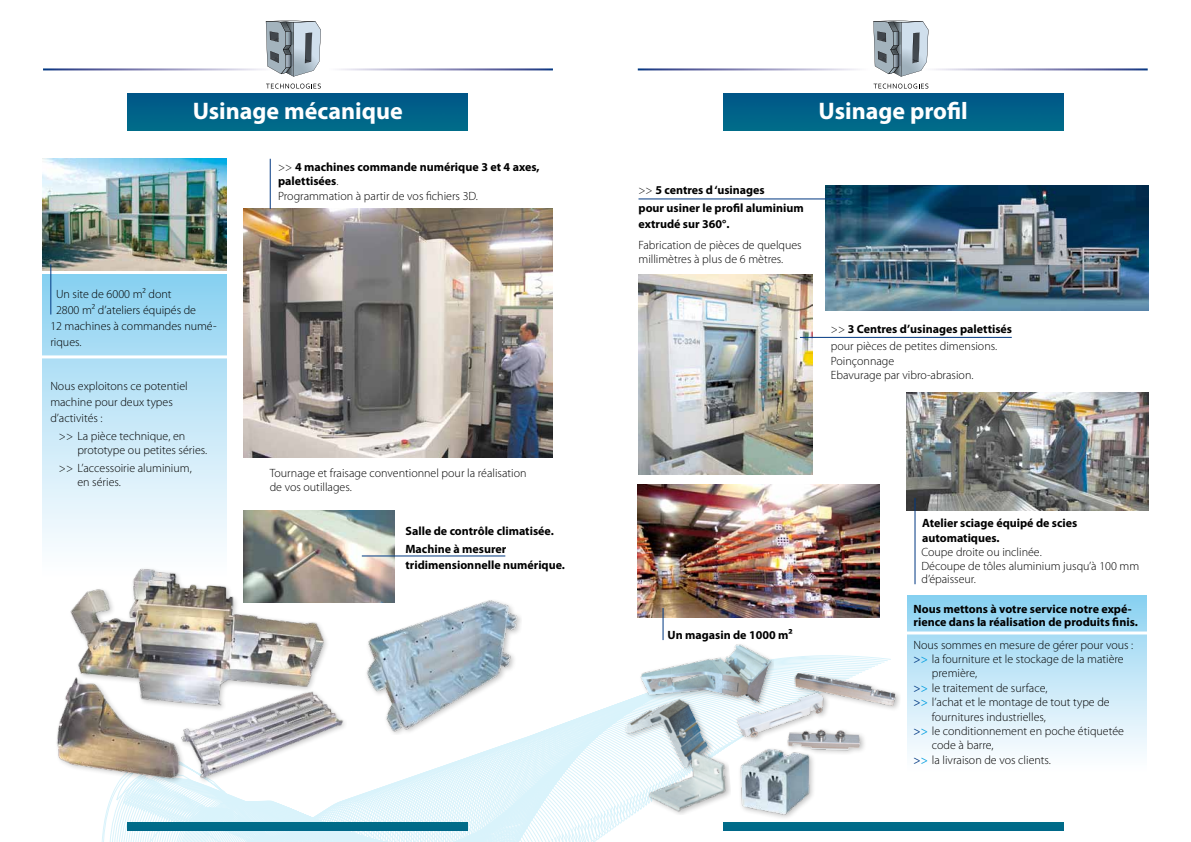
<style>
.page{position:relative;width:1191px;height:842px;background:#fff}
.page>*{position:absolute;margin:0;border:0;box-sizing:border-box;transform-origin:0 0}
.t1{font:700 24px "Myriad Pro";color:#fff}
.t2{font:300 12px/14.4px "Myriad Pro";color:#000}
.t3{font:700 12px/14.2px "Myriad Pro";color:#000}
.s1{font-weight:300}
.s2{font-weight:700}
.s3{font-weight:400;color:#003882}
.s4{font-weight:400;color:#009ee0}
</style>
<div class="page">
<svg style="left:101px;top:785px;width:190px;height:57px"></svg>
<svg style="left:357px;top:701px;width:375px;height:141px"></svg>
<div style="left:908px;top:595px;width:238px;height:177px;background:linear-gradient(to bottom,#8ad1f1,#fff)"></div>
<div style="left:43px;top:275px;width:184px;height:304px;background:linear-gradient(to bottom,#8bd1f1,#fff)"></div>
<svg style="left:266px;top:84px;width:55px;height:5px"></svg>
<svg style="left:266px;top:21px;width:55px;height:56px"></svg>
<svg style="left:873px;top:84px;width:55px;height:5px"></svg>
<svg style="left:873px;top:21px;width:55px;height:56px"></svg>
<img style="left:43px;top:159px;width:184px;height:112px">
<img style="left:128px;top:93px;width:340px;height:37px">
<div style="left:128px;top:822px;width:340px;height:9px;background:#006b89"></div>
<div style="left:723px;top:822px;width:340px;height:9px;background:#006b89"></div>
<img style="left:723px;top:93px;width:340px;height:37px">
<img style="left:244px;top:209px;width:309px;height:248px">
<img style="left:244px;top:510px;width:151px;height:93px">
<img style="left:47px;top:566px;width:299px;height:218px">
<img style="left:906px;top:393px;width:242px;height:117px">
<img style="left:638px;top:274px;width:175px;height:200px">
<img style="left:825px;top:185px;width:324px;height:125px">
<img style="left:637px;top:485px;width:242px;height:132px">
<hr style="left:27px;top:355px;width:206px;height:3px;background:#fff">
<hr style="left:901px;top:631px;width:248px;height:3px;background:#fff">
<img style="left:360px;top:599px;width:162px;height:135px">
<img style="left:639px;top:639px;width:119px;height:66px">
<hr style="left:270px;top:159px;width:1px;height:50px;background:#003882">
<hr style="left:662px;top:608px;width:1px;height:32px;background:#003882">
<hr style="left:50px;top:264px;width:1px;height:50px;background:#003882">
<hr style="left:362px;top:555px;width:143px;height:1px;background:#003882">
<hr style="left:800px;top:337px;width:211px;height:1px;background:#003882">
<hr style="left:638px;top:198px;width:212px;height:1px;background:#003882">
<hr style="left:914px;top:498px;width:1px;height:86px;background:#003882">
<div style="left:624px;top:697px;width:90px;height:76px;background:#000;opacity:.25"></div>
<img style="left:624px;top:696px;width:87px;height:73px">
<img style="left:740px;top:755px;width:74px;height:63px">
<img style="left:732px;top:653px;width:168px;height:102px">
<img style="left:643px;top:746px;width:89px;height:72px">
<h1 class="t1" style="left:193px;top:98px;width:211px">Usinage mécanique</h1>
<h1 class="t1" style="left:818px;top:98px;width:151px">Usinage profil</h1>
<p class="t2" style="left:56px;top:287px;width:117px">Un site de 6000 m² dont</p>
<p class="t2" style="left:56px;top:303px;width:142px">2800 m² d’ateliers équipés de</p>
<p class="t2" style="left:50px;top:319px;width:168px">12 machines à commandes numé-</p>
<p class="t2" style="left:50px;top:335px;width:33px">riques.</p>
<p class="t2" style="left:50px;top:378px;width:139px;line-height:16px">Nous exploitons ce potentiel machine pour deux types d’activités :</p>
<p class="t2" style="left:77px;top:429px;width:131px;text-indent:-18px">&gt;&gt; La pièce technique, en prototype ou petites séries.</p>
<p class="t2" style="left:77px;top:461px;width:116px;text-indent:-18px">&gt;&gt; L’accessoirie aluminium, en séries.</p>
<p class="t3" style="left:278px;top:160px;width:263px"><span class="s1">&gt;&gt;</span> 4 machines commande numérique 3 et 4 axes, palettisées<span class="s1">.<br>Programmation à partir de vos fichiers 3D.</span></p>
<p class="t2" style="left:270px;top:466px;width:258px">Tournage et fraisage conventionnel pour la réalisation de vos outillages.</p>
<p class="t3" style="left:405px;top:522px;width:150px;line-height:18px">Salle de contrôle climatisée.<br>Machine à mesurer</p>
<p class="t3" style="left:405px;top:558px;width:161px">tridimensionnelle numérique.</p>
<p class="t3" style="left:638px;top:181px;width:167px;line-height:18px"><span class="s1">&gt;&gt;</span> 5 centres d ‘usinages<br>pour usiner le profil aluminium</p>
<p class="t3" style="left:638px;top:217px;width:93px">extrudé sur 360°.</p>
<p class="t2" style="left:638px;top:238px;width:165px">Fabrication de pièces de quelques millimètres à plus de 6 mètres.</p>
<p class="t2" style="left:831px;top:321px;width:183px;line-height:17px">&gt;&gt; <span class="s2">3 Centres d’usinages palettisés </span>pour pièces de petites dimensions.</p>
<p class="t2" style="left:831px;top:353px;width:144px">Poinçonnage<br>Ebavurage par vibro-abrasion.</p>
<p class="t3" style="left:667px;top:628px;width:127px">Un magasin de 1000 m²</p>
<p class="t3" style="left:922px;top:516px;width:157px">Atelier sciage équipé de scies automatiques.</p>
<p class="t2" style="left:921px;top:545px;width:219px">Coupe droite ou inclinée.<br>Découpe de tôles aluminium jusqu’à 100 mm</p>
<p class="t2" style="left:921px;top:572px;width:56px">d’épaisseur.</p>
<p class="t3" style="left:913px;top:603px;width:226px;line-height:13px">Nous mettons à votre service notre expé&shy;rience dans la réalisation de produits finis.</p>
<p class="t2" style="left:913px;top:637px;width:221px">Nous sommes en mesure de gérer pour vous :</p>
<p class="t2" style="left:913px;top:652px;width:212px"><span class="s3">&gt;</span><span class="s4">&gt;</span> la fourniture et le stockage de la matière</p>
<p class="t2" style="left:932px;top:666px;width:47px">première,</p>
<p class="t2" style="left:913px;top:681px;width:135px"><span class="s3">&gt;</span><span class="s4">&gt;</span> le traitement de surface,</p>
<p class="t2" style="left:913px;top:695px;width:198px"><span class="s3">&gt;</span><span class="s4">&gt;</span> l’achat et le montage de tout type de</p>
<p class="t2" style="left:932px;top:709px;width:116px">fournitures industrielles,</p>
<p class="t2" style="left:913px;top:724px;width:212px"><span class="s3">&gt;</span><span class="s4">&gt;</span> le conditionnement en poche étiquetée</p>
<p class="t2" style="left:932px;top:738px;width:63px">code à barre,</p>
<p class="t2" style="left:913px;top:753px;width:139px"><span class="s3">&gt;</span><span class="s4">&gt;</span> la livraison de vos clients.</p>
</div>
